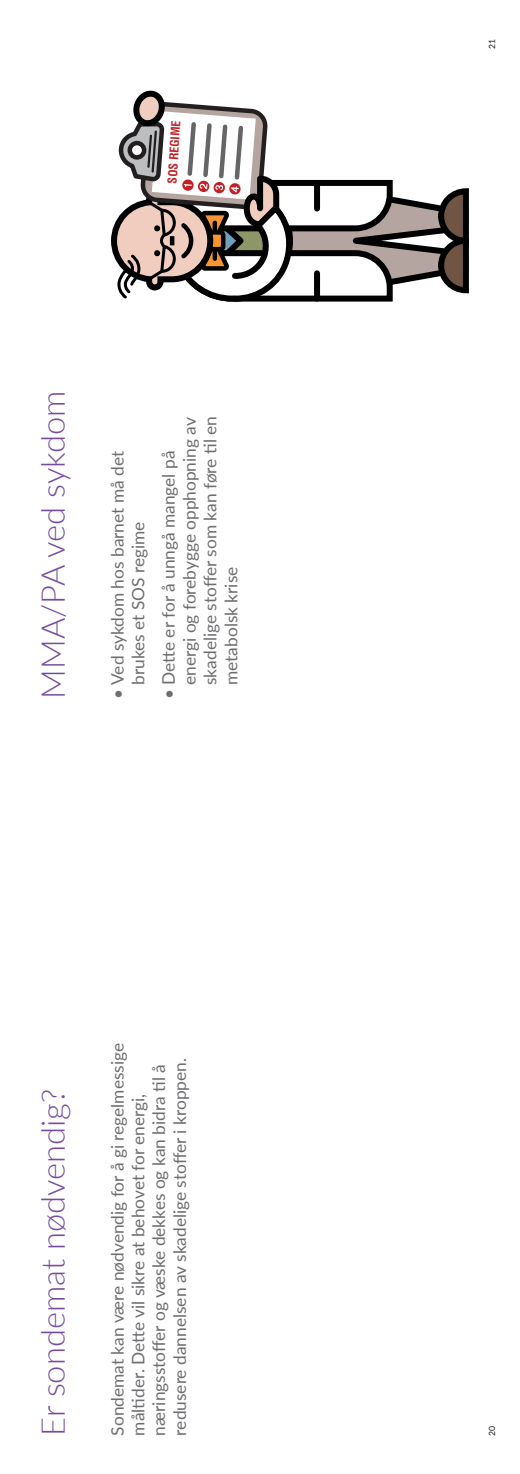
<style>
.page{position:relative;width:520px;height:1474px;background:#fff}
.page>*{position:absolute;margin:0;border:0;box-sizing:border-box;transform-origin:0 0}
.t1{font:300 32.73px "Lato";color:#774b9e}
.t2{font:17.32px/20.8px "Lato";color:#6d6e71}
.t3{font:700 condensed 11.9px "Helvetica";color:#c52026}
.t4{font:8.58px "Lato";color:#231f20}
</style>
<div class="page">
<svg style="left:111px;top:90px;width:358px;height:212px"></svg>
<p class="t3" style="left:165px;top:183px;width:64px;rotate:-86deg">SOS REGIME</p>
<h1 class="t1" style="left:41px;top:698px;width:309px;rotate:-90deg">MMA/PA ved sykdom</h1>
<p class="t2" style="left:180px;top:685px;width:270px;text-align:justify;rotate:-90deg">energi og forebygge opphopning av skadelige stoffer som kan føre til en metabolsk krise</p>
<p class="t2" style="left:108px;top:685px;width:236px;text-indent:-13px;rotate:-90deg">• Ved sykdom hos barnet må det brukes et SOS regime</p>
<p class="t2" style="left:159px;top:698px;width:249px;rotate:-90deg">• Dette er for å unngå mangel på</p>
<h1 class="t1" style="left:41px;top:1435px;width:348px;rotate:-90deg">Er sondemat nødvendig?</h1>
<p class="t2" style="left:106px;top:1435px;width:394px;rotate:-90deg">Sondemat kan være nødvendig for å gi regelmessige måltider. Dette vil sikre at behovet for energi, næringsstoffer og væske dekkes og kan bidra til å redusere dannelsen av skadelige stoffer i kroppen.</p>
<p class="t4" style="left:488px;top:49px;width:12px;rotate:-90deg">21</p>
<p class="t4" style="left:488px;top:1435px;width:12px;rotate:-90deg">20</p>
</div>
